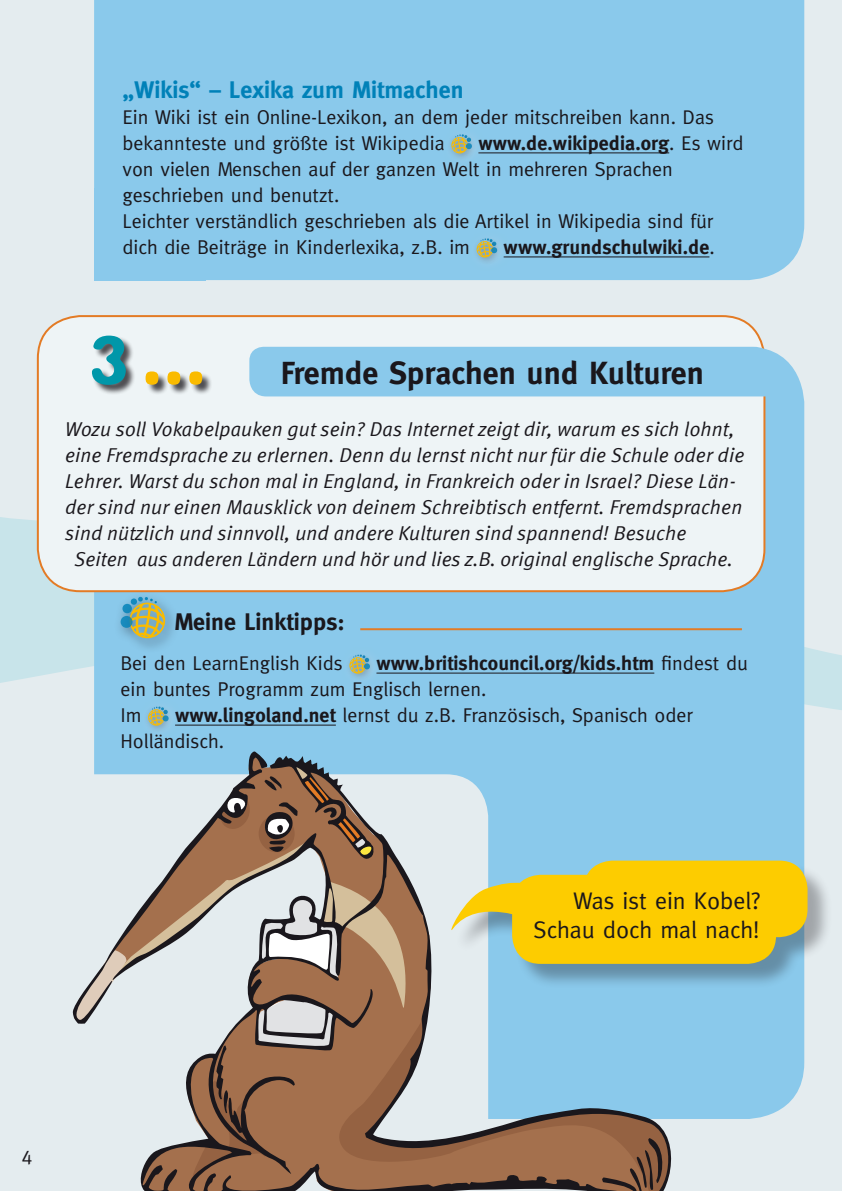
<style>
.page{position:relative;width:842px;height:1191px;background:#e4ecef}
.page>*{position:absolute;margin:0;border:0;box-sizing:border-box;transform-origin:0 0}
.t1{font:500 72px "Blur";color:#fabb00}
.t2{font:700 32px "Meta";color:#1a171c}
.t3{font:24px/28.8px "Meta";color:#1a171c;text-align:right}
.t4{font:700 24px "Meta";color:#0081b8}
.t5{font:700 24px "Meta";color:#1a171c}
.t6{font:20px/26px "Meta";color:#1a171c}
.t7{font:italic 20px "Meta Normal";letter-spacing:.01em;color:#1a171c}
.t8{font:700 20px "Meta";letter-spacing:.005em;color:#1a171c}
.t9{font:20px "Meta Caps";color:#1a171c}
.s1{font-weight:700}
.s2{font-weight:400}
.s3{color:#0097a9}
</style>
<div class="page">
<svg style="left:0;top:510px;width:842px;height:313px"></svg>
<div style="left:94px;top:0;width:710px;height:280px;background:#8ac9eb"></div>
<div style="left:94px;top:347px;width:710px;height:772px;background:#8ac9eb;border-radius:57px"></div>
<div style="left:38px;top:316px;width:726px;height:275px;background:#eef4f6;border-radius:43px"></div>
<div style="left:37px;top:315px;width:728px;height:277px;border:2px solid #e37b25;border-radius:43px"></div>
<div style="left:93px;top:336px;width:120px;height:60px;background:#1a171c;opacity:.75"></div>
<div style="left:94px;top:188px;width:112px;height:92px;background:#8ac9eb"></div>
<hr style="left:478px;top:153px;width:191px;height:1px;background:#1a171c">
<hr style="left:504px;top:257px;width:205px;height:1px;background:#1a171c">
<div style="left:443px;top:126px;width:42px;height:41px;background:#8ac9ea"></div>
<div style="left:447px;top:132px;width:29px;height:29px;background:#1a171c;opacity:.39"></div>
<svg style="left:451px;top:134px;width:21px;height:19px"></svg>
<div style="left:468px;top:230px;width:42px;height:41px;background:#8ac9ea"></div>
<div style="left:472px;top:236px;width:29px;height:29px;background:#1a171c;opacity:.39"></div>
<svg style="left:477px;top:238px;width:20px;height:19px"></svg>
<hr style="left:376px;top:673px;width:278px;height:1px;background:#1a171c">
<hr style="left:175px;top:725px;width:161px;height:1px;background:#1a171c">
<div style="left:114px;top:590px;width:66px;height:63px;background:#1a171c;opacity:.51"></div>
<div style="left:127px;top:600px;width:48px;height:48px;background:#86c4e8;opacity:.75"></div>
<svg style="left:121px;top:597px;width:44px;height:41px;background:#95af8b"></svg>
<div style="left:341px;top:646px;width:42px;height:41px;background:#8ac9ea"></div>
<div style="left:345px;top:652px;width:29px;height:29px;background:#1a171c;opacity:.39"></div>
<svg style="left:349px;top:654px;width:21px;height:19px"></svg>
<div style="left:140px;top:698px;width:41px;height:41px;background:#8ac9ea"></div>
<div style="left:144px;top:704px;width:28px;height:29px;background:#1a171c;opacity:.39"></div>
<svg style="left:148px;top:706px;width:21px;height:19px"></svg>
<hr style="left:360px;top:628px;width:382px;height:2px;background:#e37b25">
<svg style="left:27px;top:774px;width:40px;height:49px"></svg>
<div style="left:455px;top:863px;width:378px;height:126px;background:#1a171c;opacity:.33"></div>
<div style="left:512px;top:874px;width:264px;height:90px;background:#fdcc00;border-radius:28px"></div>
<div style="left:584px;top:860px;width:223px;height:77px;background:#fdcc00;border-radius:28px"></div>
<svg style="left:67px;top:751px;width:618px;height:440px"></svg>
<div style="left:249px;top:347px;width:554px;height:49px;background:#8ac9eb"></div>
<p class="t4" style="left:122px;top:76px;width:343px">„Wikis“ – Lexika zum Mitmachen</p>
<p class="t6" style="left:122px;top:104px;width:593px">Ein Wiki ist ein Online-Lexikon, an dem jeder mitschreiben kann. Das bekannteste und größte ist Wikipedia</p>
<p class="t6" style="left:122px;top:130px;width:622px;text-indent:356px"><span class="s1">www.de.wikipedia.org</span>. Es wird von vielen Menschen auf der ganzen Welt in mehreren Sprachen geschrieben und benutzt.<br>Leichter verständlich geschrieben als die Artikel in Wikipedia sind für dich die Beiträge in Kinderlexika, z.B. im</p>
<p class="t8" style="left:504px;top:236px;width:213px">www.grundschulwiki.de<span class="s2">.</span></p>
<h1 class="t1" style="left:91px;top:318px;width:114px"><span class="s3">3</span> ...</h1>
<h2 class="t2" style="left:281px;top:354px;width:425px">Fremde Sprachen und Kulturen</h2>
<p class="t7" style="left:65px;top:418px;width:671px">Wozu soll Vokabelpauken gut sein? Das Internet zeigt dir, warum es sich lohnt,</p>
<p class="t7" style="left:65px;top:444px;width:681px">eine Fremdsprache zu erlernen. Denn du lernst nicht nur für die Schule oder die</p>
<p class="t7" style="left:65px;top:470px;width:672px">Lehrer. Warst du schon mal in England, in Frankreich oder in Israel? Diese Län-</p>
<p class="t7" style="left:65px;top:496px;width:679px">der sind nur einen Mausklick von deinem Schreibtisch entfernt. Fremdsprachen</p>
<p class="t7" style="left:65px;top:522px;width:623px">sind nützlich und sinnvoll, und andere Kulturen sind spannend! Besuche</p>
<p class="t7" style="left:75px;top:548px;width:660px">Seiten aus anderen Ländern und hör und lies z.B. original englische Sprache.</p>
<p class="t5" style="left:175px;top:608px;width:172px">Meine Linktipps:</p>
<p class="t6" style="left:121px;top:650px;width:224px">Bei den LearnEnglish Kids</p>
<p class="t6" style="left:121px;top:650px;width:629px;text-indent:256px"><span class="s1">www.britishcouncil.org/kids.htm</span> findest du ein buntes Programm zum Englisch lernen.<br>Im</p>
<p class="t6" style="left:121px;top:702px;width:574px;text-indent:54px"><span class="s1">www.lingoland.net</span> lernst du z.B. Französisch, Spanisch oder<br>Holländisch.</p>
<p class="t3" style="left:533px;top:886px;width:228px">Was ist ein Kobel?<br>Schau doch mal nach!</p>
<p class="t9" style="left:22px;top:1146px;width:12px">4</p>
</div>
